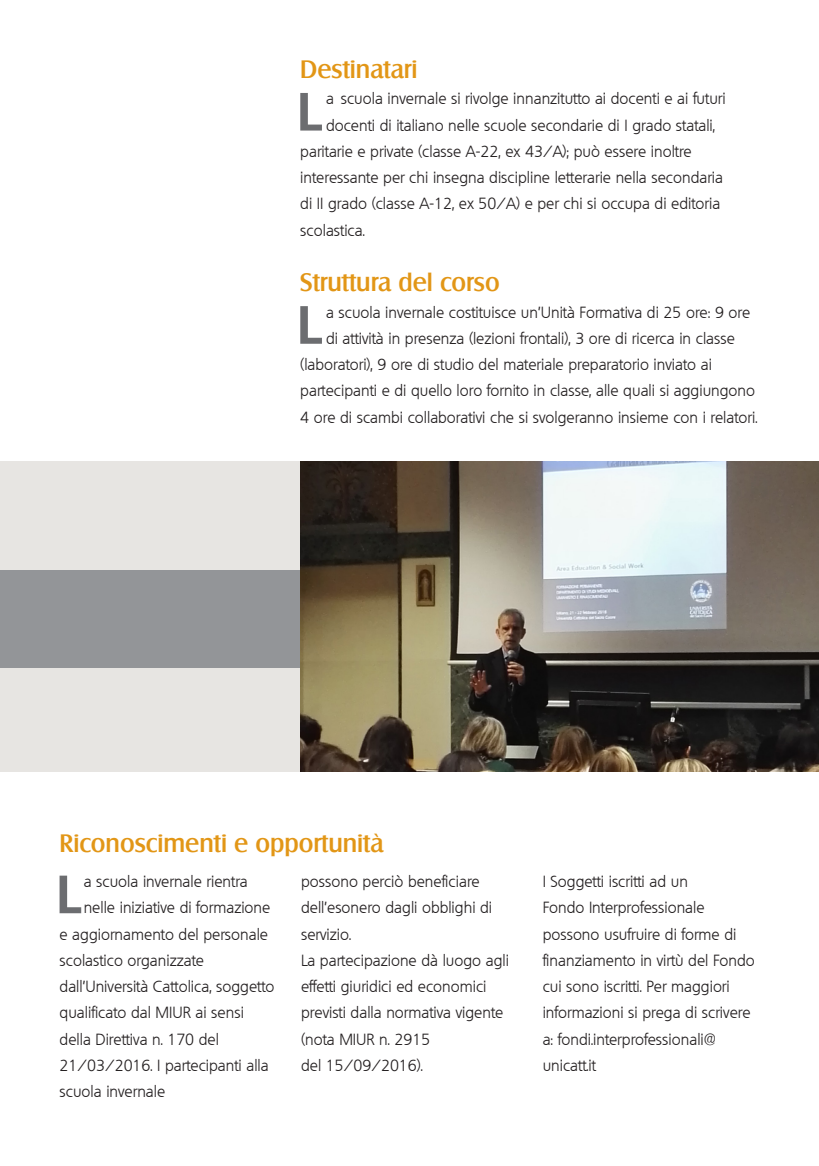
<style>
.page{position:relative;width:819px;height:1166px;background:#fff}
.page>*{position:absolute;margin:0;border:0;box-sizing:border-box;transform-origin:0 0}
.t1{font:700 52.15px "Quebec";color:#6c6d70}
.t2{font:500 24.5px "Salzburg";color:#e29616}
.t3{font:300 15.75px/26.2px "Quebec";color:#231f20}
</style>
<div class="page">
<div style="left:0;top:461px;width:819px;height:310px;background:#e7e5e2"></div>
<div style="left:0;top:570px;width:819px;height:97px;background:#939598"></div>
<img style="left:300px;top:461px;width:519px;height:310px">
<p class="t2" style="left:300px;top:55px;width:119px">Destinatari</p>
<p class="t1" style="left:297px;top:77px;width:25px">L</p>
<p class="t3" style="left:326px;top:86px;width:401px">a scuola invernale si rivolge innanzitutto ai docenti e ai futuri docenti di italiano nelle scuole secondarie di I grado statali,</p>
<p class="t3" style="left:300px;top:138px;width:424px">paritarie e private (classe A-22, ex 43/A); può essere inoltre interessante per chi insegna discipline letterarie nella secondaria di II grado (classe A-12, ex 50/A) e per chi si occupa di editoria scolastica.</p>
<p class="t2" style="left:300px;top:268px;width:201px">Struttura del corso</p>
<p class="t1" style="left:297px;top:291px;width:25px">L</p>
<p class="t3" style="left:326px;top:299px;width:426px">a scuola invernale costituisce un’Unità Formativa di 25 ore: 9 ore</p>
<p class="t3" style="left:326px;top:325px;width:410px">di attività in presenza (lezioni frontali), 3 ore di ricerca in classe</p>
<p class="t3" style="left:300px;top:351px;width:413px">(laboratori), 9 ore di studio del materiale preparatorio inviato ai</p>
<p class="t3" style="left:300px;top:377px;width:456px">partecipanti e di quello loro fornito in classe, alle quali si aggiungono</p>
<p class="t3" style="left:300px;top:404px;width:458px">4 ore di scambi collaborativi che si svolgeranno insieme con i relatori.</p>
<p class="t2" style="left:60px;top:828px;width:325px">Riconoscimenti e opportunità</p>
<p class="t1" style="left:57px;top:860px;width:25px">L</p>
<p class="t3" style="left:84px;top:868px;width:166px">a scuola invernale rientra</p>
<p class="t3" style="left:84px;top:894px;width:188px">nelle iniziative di formazione</p>
<p class="t3" style="left:60px;top:921px;width:210px">e aggiornamento del personale</p>
<p class="t3" style="left:60px;top:947px;width:146px">scolastico organizzate</p>
<p class="t3" style="left:60px;top:973px;width:216px">dall’Università Cattolica, soggetto</p>
<p class="t3" style="left:60px;top:999px;width:186px">qualificato dal MIUR ai sensi</p>
<p class="t3" style="left:60px;top:1026px;width:161px">della Direttiva n. 170 del</p>
<p class="t3" style="left:60px;top:1052px;width:211px">21/03/2016. I partecipanti alla</p>
<p class="t3" style="left:60px;top:1078px;width:107px">scuola invernale</p>
<p class="t3" style="left:301px;top:868px;width:193px">possono perciò beneficiare dell’esonero dagli obblighi di servizio.</p>
<p class="t3" style="left:301px;top:947px;width:209px">La partecipazione dà luogo agli effetti giuridici ed economici previsti dalla normativa vigente (nota MIUR n. 2915</p>
<p class="t3" style="left:301px;top:1052px;width:123px">del 15/09/2016).</p>
<p class="t3" style="left:542px;top:868px;width:147px">I Soggetti iscritti ad un</p>
<p class="t3" style="left:542px;top:894px;width:214px">Fondo Interprofessionale possono usufruire di forme di finanziamento in virtù del Fondo cui sono iscritti. Per maggiori informazioni si prega di scrivere a: fondi.interprofessionali@ unicatt.it</p>
</div>
